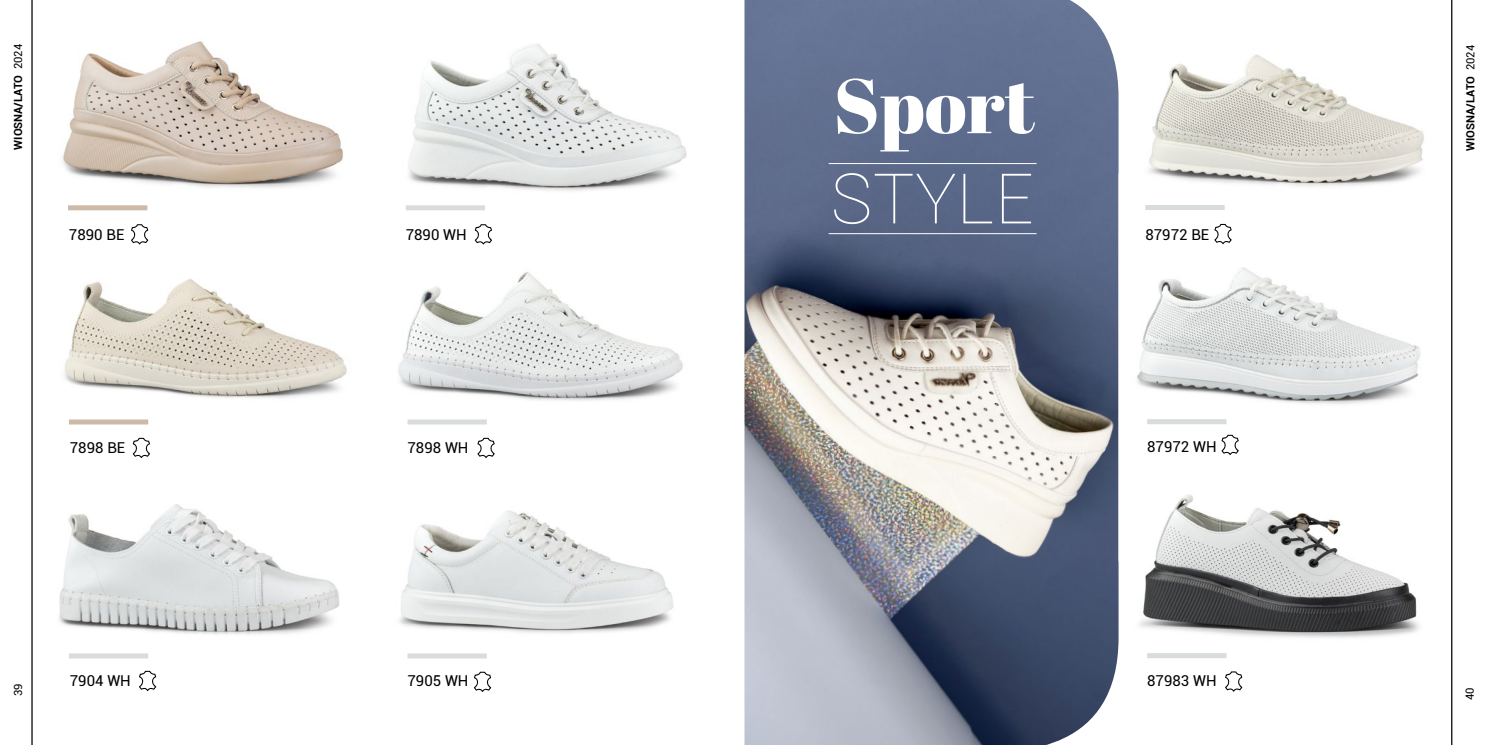
<style>
.page{position:relative;width:1489px;height:745px;background:#fff}
.page>*{position:absolute;margin:0;border:0;box-sizing:border-box;transform-origin:0 0}
.t1{font:76.88px "Abril Fatface";color:#fff}
.t2{font:15px "Roboto";color:#000}
.t3{font:700 11.25px "Roboto";color:#000}
.t4{font:11.25px "Roboto";color:#000}
.s1{font-weight:400}
</style>
<div class="page">
<img style="left:62px;top:41px;width:281px;height:170px">
<img style="left:406px;top:44px;width:281px;height:167px">
<div style="left:68px;top:205px;width:79px;height:5px;background:#ccb9a8"></div>
<div style="left:406px;top:205px;width:79px;height:5px;background:#d8dcdd"></div>
<svg style="left:474px;top:224px;width:18px;height:20px"></svg>
<svg style="left:131px;top:224px;width:17px;height:20px"></svg>
<hr style="left:31px;top:0;width:2px;height:744px;background:#000">
<img style="left:64px;top:279px;width:283px;height:146px">
<img style="left:59px;top:453px;width:280px;height:181px">
<img style="left:398px;top:272px;width:285px;height:153px">
<img style="left:399px;top:453px;width:274px;height:206px">
<div style="left:69px;top:419px;width:79px;height:5px;background:#ccb9a8"></div>
<div style="left:69px;top:653px;width:79px;height:5px;background:#d8dcdd"></div>
<div style="left:407px;top:419px;width:80px;height:5px;background:#d8dcdd"></div>
<div style="left:407px;top:653px;width:80px;height:5px;background:#d8dcdd"></div>
<svg style="left:477px;top:437px;width:17px;height:21px"></svg>
<svg style="left:474px;top:671px;width:17px;height:20px"></svg>
<svg style="left:133px;top:437px;width:17px;height:21px"></svg>
<svg style="left:139px;top:670px;width:17px;height:21px"></svg>
<hr style="left:1450px;top:0;width:2px;height:744px;background:#000">
<img style="left:744px;top:0;width:195px;height:744px">
<svg style="left:939px;top:571px;width:180px;height:173px"></svg>
<svg style="left:939px;top:0;width:180px;height:571px"></svg>
<svg style="left:834px;top:173px;width:197px;height:51px"></svg>
<hr style="left:828px;top:163px;width:208px;height:1px;background:#fff">
<hr style="left:828px;top:233px;width:208px;height:1px;background:#fff">
<img style="left:1149px;top:54px;width:275px;height:156px">
<div style="left:1145px;top:205px;width:79px;height:5px;background:#d8dcdd"></div>
<svg style="left:1214px;top:224px;width:17px;height:20px"></svg>
<img style="left:1137px;top:267px;width:284px;height:157px">
<img style="left:1139px;top:494px;width:280px;height:164px">
<div style="left:1147px;top:419px;width:79px;height:5px;background:#d8dcdd"></div>
<div style="left:1147px;top:652px;width:79px;height:5px;background:#d8dcdd"></div>
<svg style="left:1221px;top:434px;width:17px;height:21px"></svg>
<svg style="left:1225px;top:671px;width:17px;height:20px"></svg>
<p class="t3" style="left:10px;top:149px;width:107px;rotate:-90deg">WIOSNA/LATO <span class="s1">2024</span></p>
<p class="t2" style="left:69px;top:224px;width:57px">7890 BE</p>
<p class="t2" style="left:406px;top:224px;width:62px">7890 WH</p>
<p class="t2" style="left:70px;top:436px;width:57px">7898 BE</p>
<p class="t2" style="left:407px;top:436px;width:62px">7898 WH</p>
<p class="t4" style="left:10px;top:695px;width:14px;rotate:-90deg">39</p>
<p class="t2" style="left:70px;top:670px;width:62px">7904 WH</p>
<p class="t2" style="left:407px;top:670px;width:62px">7905 WH</p>
<h1 class="t1" style="left:833px;top:52px;width:203px">Sport</h1>
<p class="t2" style="left:1145px;top:224px;width:65px">87972 BE</p>
<p class="t2" style="left:1147px;top:436px;width:71px">87972 WH</p>
<p class="t2" style="left:1147px;top:670px;width:71px">87983 WH</p>
<p class="t3" style="left:1462px;top:151px;width:107px;rotate:-90deg">WIOSNA/LATO <span class="s1">2024</span></p>
<p class="t4" style="left:1461px;top:699px;width:14px;rotate:-90deg">40</p>
</div>
